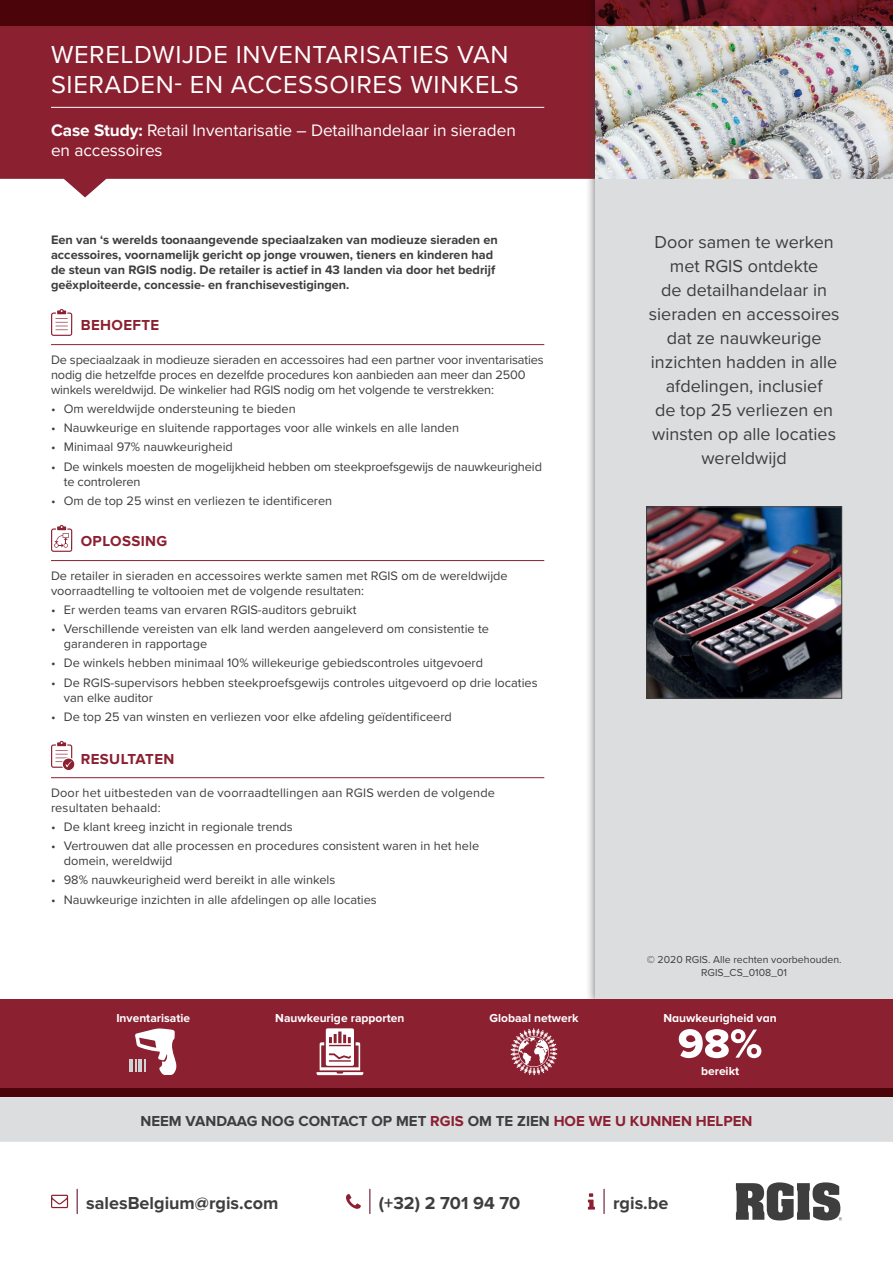
<style>
.page{position:relative;width:893px;height:1263px;background:#fff}
.page>*{position:absolute;margin:0;border:0;box-sizing:border-box;transform-origin:0 0}
.t1{font:25.5px/30.6px "Proxima Nova";letter-spacing:.025em;color:#fff}
.t2{font:18px/24px "Proxima Nova";color:#3e3e3f;text-align:center}
.t3{font:700 18px "Proxima Nova";color:#3e3e3f}
.t4{font:17.25px/20.7px "Proxima Nova";letter-spacing:-.005em;color:#fff}
.t5{font:700 15px "Proxima Nova";color:#3e3e3f}
.t6{font:700 15px "Proxima Nova";letter-spacing:.025em;color:#8b2031}
.t7{font:12.75px/15px "Proxima Nova";color:#3e3e3f}
.t8{font:700 12.75px/15px "Proxima Nova";color:#3e3e3f}
.t9{font:700 12px "Proxima Nova";color:#fff}
.t10{font:700 12px "Proxima Nova A";color:#fff}
.t11{font:10.5px/12.6px "Proxima Nova";color:#3e3e3f;text-align:center}
.s1{font-weight:700}
.s2{color:#8b2031}
</style>
<div class="page">
<hr style="left:603px;top:1189px;width:2px;height:24px;background:#6b1537">
<svg style="left:588px;top:1193px;width:7px;height:16px"></svg>
<svg style="left:77px;top:1189px;width:1px;height:24px"></svg>
<svg style="left:51px;top:1195px;width:17px;height:13px"></svg>
<svg style="left:736px;top:1182px;width:106px;height:38px"></svg>
<svg style="left:369px;top:1189px;width:1px;height:24px"></svg>
<svg style="left:346px;top:1194px;width:15px;height:15px"></svg>
<div style="left:0;top:1097px;width:893px;height:45px;background:#dcdddf"></div>
<svg style="left:0;top:26px;width:585px;height:171px;background:#963746"></svg>
<div style="left:585px;top:0;width:308px;height:1010px;background:#3e3e3f;opacity:.75"></div>
<div style="left:595px;top:0;width:298px;height:1001px;background:#dcdddf"></div>
<hr style="left:51px;top:107px;width:493px;height:1px;background:#fff">
<div style="left:0;top:999px;width:893px;height:98px;background:#8b2031"></div>
<img style="left:595px;top:26px;width:298px;height:153px">
<hr style="left:51px;top:344px;width:493px;height:1px;background:#8b2031">
<hr style="left:51px;top:560px;width:493px;height:1px;background:#8b2031">
<hr style="left:51px;top:777px;width:493px;height:1px;background:#8b2031">
<svg style="left:51px;top:309px;width:22px;height:27px"></svg>
<svg style="left:51px;top:525px;width:22px;height:27px"></svg>
<svg style="left:51px;top:741px;width:24px;height:30px"></svg>
<img style="left:648px;top:509px;width:192px;height:187px">
<div style="left:646px;top:507px;width:196px;height:191px;border:1px solid #3e3e3f"></div>
<svg style="left:0;top:0;width:893px;height:26px;background:#540a11"></svg>
<div style="left:0;top:1089px;width:893px;height:8px;background:#4b0409"></div>
<svg style="left:511px;top:1028px;width:46px;height:47px"></svg>
<svg style="left:316px;top:1028px;width:47px;height:47px"></svg>
<svg style="left:130px;top:1028px;width:47px;height:47px"></svg>
<svg style="left:679px;top:1029px;width:82px;height:29px"></svg>
<h1 class="t1" style="left:51px;top:38px;width:469px">WERELDWIJDE INVENTARISATIES VAN<br>SIERADEN- EN ACCESSOIRES WINKELS</h1>
<h3 class="t4" style="left:51px;top:119px;width:466px"><span class="s1">Case Study:</span> Retail Inventarisatie – Detailhandelaar in sieraden en accessoires</h3>
<p class="t8" style="left:51px;top:233px;width:448px">Een van ‘s werelds toonaangevende speciaalzaken van modieuze sieraden en accessoires, voornamelijk gericht op jonge vrouwen, tieners en kinderen had de steun van RGIS nodig. De retailer is actief in 43 landen via door het bedrijf geëxploiteerde, concessie- en franchisevestigingen.</p>
<p class="t6" style="left:81px;top:316px;width:80px">BEHOEFTE</p>
<p class="t7" style="left:51px;top:351px;width:494px">De speciaalzaak in modieuze sieraden en accessoires had een partner voor inventarisaties nodig die hetzelfde proces en dezelfde procedures kon aanbieden aan meer dan 2500 winkels wereldwijd. De winkelier had RGIS nodig om het volgende te verstrekken:</p>
<p class="t7" style="left:51px;top:401px;width:246px">• Om wereldwijde ondersteuning te bieden</p>
<p class="t7" style="left:51px;top:420px;width:409px">• Nauwkeurige en sluitende rapportages voor alle winkels en alle landen</p>
<p class="t7" style="left:51px;top:439px;width:183px">• Minimaal 97% nauwkeurigheid</p>
<p class="t7" style="left:64px;top:458px;width:480px;text-indent:-13px">• De winkels moesten de mogelijkheid hebben om steekproefsgewijs de nauwkeurigheid te controleren</p>
<p class="t7" style="left:51px;top:493px;width:283px">• Om de top 25 winst en verliezen te identificeren</p>
<p class="t6" style="left:81px;top:532px;width:88px">OPLOSSING</p>
<p class="t7" style="left:51px;top:567px;width:458px">De retailer in sieraden en accessoires werkte samen met RGIS om de wereldwijde voorraadtelling te voltooien met de volgende resultaten:</p>
<p class="t7" style="left:51px;top:601px;width:307px">• Er werden teams van ervaren RGIS-auditors gebruikt</p>
<p class="t7" style="left:64px;top:621px;width:427px;text-indent:-13px">• Verschillende vereisten van elk land werden aangeleverd om consistentie te garanderen in rapportage</p>
<p class="t7" style="left:51px;top:655px;width:434px">• De winkels hebben minimaal 10% willekeurige gebiedscontroles uitgevoerd</p>
<p class="t7" style="left:64px;top:674px;width:475px;text-indent:-13px">• De RGIS-supervisors hebben steekproefsgewijs controles uitgevoerd op drie locaties van elke auditor</p>
<p class="t7" style="left:51px;top:708px;width:402px">• De top 25 van winsten en verliezen voor elke afdeling geïdentificeerd</p>
<p class="t6" style="left:81px;top:750px;width:95px">RESULTATEN</p>
<p class="t7" style="left:51px;top:784px;width:446px">Door het uitbesteden van de voorraadtellingen aan RGIS werden de volgende resultaten behaald:</p>
<p class="t7" style="left:51px;top:819px;width:243px">• De klant kreeg inzicht in regionale trends</p>
<p class="t7" style="left:64px;top:838px;width:417px;text-indent:-13px">• Vertrouwen dat alle processen en procedures consistent waren in het hele domein, wereldwijd</p>
<p class="t7" style="left:51px;top:872px;width:286px">• 98% nauwkeurigheid werd bereikt in alle winkels</p>
<p class="t7" style="left:51px;top:891px;width:327px">• Nauwkeurige inzichten in alle afdelingen op alle locaties</p>
<h2 class="t2" style="left:649px;top:229px;width:192px">Door samen te werken met RGIS ontdekte<br>de detailhandelaar in sieraden en accessoires dat ze nauwkeurige inzichten hadden in alle afdelingen, inclusief<br>de top 25 verliezen en winsten op alle locaties wereldwijd</h2>
<p class="t11" style="left:647px;top:953px;width:196px">© 2020 RGIS. Alle rechten voorbehouden.<br>RGIS_CS_0108_01</p>
<p class="t9" style="left:116px;top:1011px;width:75px">Inventarisatie</p>
<p class="t9" style="left:275px;top:1011px;width:131px">Nauwkeurige rapporten</p>
<p class="t9" style="left:489px;top:1011px;width:90px">Globaal netwerk</p>
<p class="t10" style="left:663px;top:1011px;width:115px">Nauwkeurigheid van</p>
<p class="t10" style="left:701px;top:1064px;width:40px">bereikt</p>
<p class="t5" style="left:141px;top:1112px;width:613px">NEEM VANDAAG NOG CONTACT OP MET <span class="s2">RGIS</span> OM TE ZIEN <span class="s2">HOE WE U KUNNEN HELPEN</span></p>
<h2 class="t3" style="left:86px;top:1192px;width:194px">salesBelgium@rgis.com</h2>
<h2 class="t3" style="left:379px;top:1192px;width:143px">(+32) 2 701 94 70</h2>
<h2 class="t3" style="left:613px;top:1192px;width:57px">rgis.be</h2>
</div>
